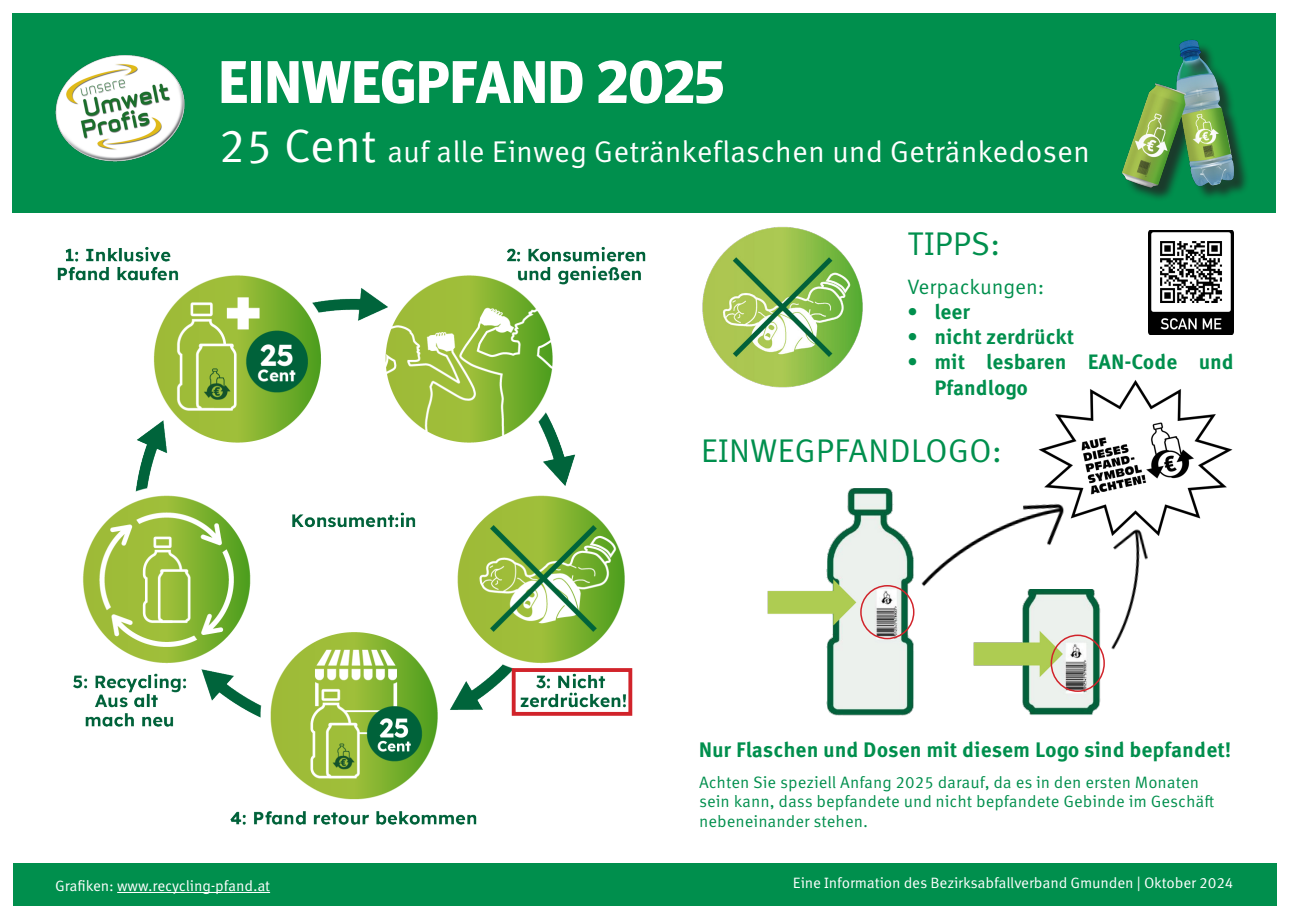
<style>
.page{position:relative;width:1289px;height:919px;background:#fff}
.page>*{position:absolute;margin:0;border:0;box-sizing:border-box;transform-origin:0 0}
.BAV___Headline_groß{font:700 60px "Meta Headline Pro";letter-spacing:.01em;color:#fff}
.BAV___Headline_klein{font:32.85px "Meta Correspondence OT";color:#008f4d}
.BAV___Headline_klein-2{font:30px "Meta Correspondence OT";color:#fff}
.BAV___Headline_klein-3{font:700 21px "Meta Correspondence OT";color:#008f4d}
.t1{font:700 20.85px/25.2px "Meta Correspondence OT";color:#008f4d}
.BAV___Headline_klein-4{font:20.85px "Meta Correspondence OT";letter-spacing:-.005em;color:#008f4d}
.BAV___Headline_klein-5{font:16.5px/19.5px "Meta Correspondence OT";color:#008f4d}
.BAV___Text{font:15px "Meta Correspondence OT";letter-spacing:-.01em;color:#fff}
.s1{font-size:46.95px}
</style>
<div class="page">
<div style="left:13px;top:13px;width:1263px;height:199px;background:#008f4d"></div>
<div style="left:13px;top:863px;width:1263px;height:43px;background:#008f4d"></div>
<img style="left:57px;top:247px;width:589px;height:578px">
<hr style="left:117px;top:891px;width:153px;height:1px;background:#fff">
<div style="left:512px;top:668px;width:120px;height:47px;border:4px solid #d1232a"></div>
<img style="left:55px;top:55px;width:130px;height:107px">
<img style="left:1148px;top:230px;width:85px;height:105px">
<img style="left:702px;top:227px;width:161px;height:161px">
<img style="left:973px;top:632px;width:127px;height:83px">
<img style="left:767px;top:488px;width:147px;height:227px">
<div style="left:1124px;top:43px;width:125px;height:159px;background:#231f20;opacity:.75"></div>
<img style="left:1122px;top:39px;width:111px;height:152px">
<img style="left:902px;top:488px;width:157px;height:144px">
<img style="left:1059px;top:578px;width:79px;height:77px">
<div style="left:860px;top:585px;width:54px;height:54px;border:2px solid #d1232a;border-radius:50%"></div>
<div style="left:1050px;top:634px;width:54px;height:58px;border:2px solid #d1232a;border-radius:50%"></div>
<img style="left:959px;top:380px;width:274px;height:198px">
<p class="BAV___Headline_groß" style="left:219px;top:35px;width:507px">EINWEGPFAND 2025</p>
<p class="BAV___Headline_klein-2" style="left:219px;top:134px;width:873px"><span class="s1">25 Cent</span> auf alle Einweg Getränkeflaschen und Getränkedosen</p>
<p class="BAV___Headline_klein" style="left:907px;top:225px;width:95px">TIPPS:</p>
<p class="BAV___Headline_klein-4" style="left:907px;top:274px;width:139px">Verpackungen:</p>
<p class="t1" style="left:907px;top:300px;width:64px">• leer</p>
<p class="t1" style="left:907px;top:325px;width:168px">• nicht zerdrückt</p>
<p class="t1" style="left:934px;top:350px;width:301px;text-indent:-27px">• mit lesbaren EAN-Code und<br>Pfandlogo</p>
<p class="BAV___Headline_klein" style="left:700px;top:432px;width:303px">EINWEGPFANDLOGO:</p>
<p class="BAV___Headline_klein-3" style="left:698px;top:737px;width:534px">Nur Flaschen und Dosen mit diesem Logo sind bepfandet!</p>
<p class="BAV___Text" style="left:55px;top:876px;width:216px">Grafiken: www.recycling-pfand.at</p>
<p class="BAV___Headline_klein-5" style="left:699px;top:772px;width:516px">Achten Sie speziell Anfang 2025 darauf, da es in den ersten Monaten sein kann, dass bepfandete und nicht bepfandete Gebinde im Geschäft nebeneinander stehen.</p>
<p class="BAV___Text" style="left:793px;top:873px;width:442px">Eine Information des Bezirksabfallverband Gmunden | Oktober 2024</p>
</div>
